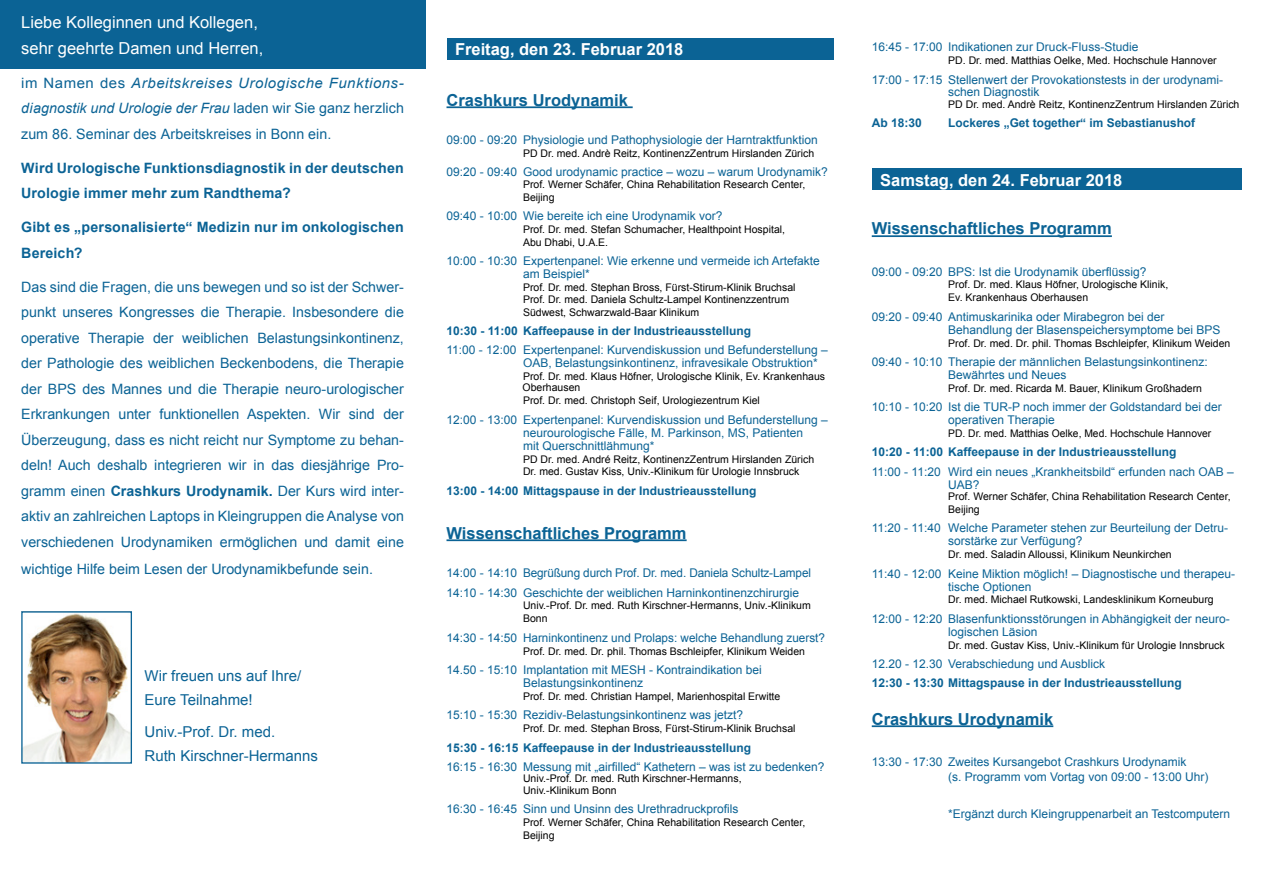
<style>
.page{position:relative;width:1263px;height:893px;background:#fff}
.page>*{position:absolute;margin:0;border:0;box-sizing:border-box;transform-origin:0 0}
.t1{font:700 16.5px "Arial";color:#0b6395}
.t2{font:16.5px/25.5px "Arial";color:#fff}
.t3{font:700 16.5px "Arial";color:#fff}
.t4{font:15px/24px "Arial";color:#0b6395}
.t5{font:14.25px/25.5px "Arial";color:#0b6395;text-align:justify}
.t6{font:14.25px/25.5px "Arial";color:#0b6395;text-align:justify;scale:1.05 1}
.t7{font:700 14.25px/25.5px "Arial";letter-spacing:.01em;color:#0b6395}
.t8{font:12px/12.9px "Arial";color:#0b6395}
.t9{font:700 12px "Arial";color:#0b6395}
.t10{font:10.5px/12.9px "Arial";color:#000}
.s1{font-style:italic}
.s2{font-weight:700}
</style>
<div class="page">
<div style="left:446px;top:39px;width:387px;height:21px;background:#0b6395"></div>
<div style="left:872px;top:169px;width:370px;height:21px;background:#0b6395"></div>
<div style="left:0;top:0;width:425px;height:68px;background:#0b6395"></div>
<hr style="left:446px;top:106px;width:187px;height:2px;background:#0b6395">
<hr style="left:446px;top:539px;width:241px;height:2px;background:#0b6395">
<hr style="left:872px;top:235px;width:240px;height:2px;background:#0b6395">
<hr style="left:872px;top:725px;width:181px;height:2px;background:#0b6395">
<img style="left:23px;top:613px;width:107px;height:149px">
<div style="left:21px;top:611px;width:111px;height:153px;border:1px solid #0b6395"></div>
<h1 class="t2" style="left:21px;top:10px;width:244px">Liebe Kolleginnen und Kollegen, sehr geehrte Damen und Herren,</h1>
<p class="t6" style="left:21px;top:70px;width:366px">im Namen des <span class="s1">Arbeitskreises Urologische Funktions&shy;diagnostik und Urologie der Frau</span> laden wir Sie ganz herzlich zum 86. Seminar des Arbeitskreises in Bonn ein.</p>
<p class="t7" style="left:21px;top:155px;width:384px">Wird Urologische Funktionsdiagnostik in der deutschen<br>Urologie immer mehr zum Randthema?</p>
<p class="t7" style="left:21px;top:215px;width:384px">Gibt es „personalisierte“ Medizin nur im onkologischen<br>Bereich?</p>
<p class="t5" style="left:21px;top:274px;width:384px">Das sind die Fragen, die uns bewegen und so ist der Schwer&shy;punkt unseres Kongresses die Therapie. Insbesondere die operative Therapie der weiblichen Belastungsinkontinenz, der Pathologie des weiblichen Beckenbodens, die Therapie der BPS des Mannes und die Therapie neuro-urologischer Erkrankungen unter funktionellen Aspekten. Wir sind der Überzeugung, dass es nicht reicht nur Symptome zu behan&shy;deln! Auch deshalb integrieren wir in das diesjährige Pro&shy;gramm einen <span class="s2">Crashkurs Urodynamik.</span> Der Kurs wird inter&shy;aktiv an zahlreichen Laptops in Kleingruppen die Analyse von verschiedenen Urodynamiken ermöglichen und damit eine</p>
<p class="t5" style="left:21px;top:556px;width:353px">wichtige Hilfe beim Lesen der Urodynamikbefunde sein.</p>
<p class="t4" style="left:145px;top:664px;width:158px">Wir freuen uns auf Ihre/<br>Eure Teilnahme!</p>
<p class="t4" style="left:145px;top:720px;width:175px">Univ.-Prof. Dr. med.<br>Ruth Kirschner-Hermanns</p>
<h1 class="t3" style="left:455px;top:38px;width:230px">Freitag, den 23. Februar 2018</h1>
<h1 class="t1" style="left:446px;top:89px;width:183px">Crashkurs Urodynamik</h1>
<p class="t8" style="left:446px;top:134px;width:373px">09:00 - 09:20 Physiologie und Pathophysiologie der Harntraktfunktion</p>
<p class="t10" style="left:523px;top:147px;width:293px">PD Dr. med. Andrè Reitz, KontinenzZentrum Hirslanden Zürich</p>
<p class="t8" style="left:446px;top:166px;width:383px">09:20 - 09:40 Good urodynamic practice – wozu – warum Urodynamik?</p>
<p class="t10" style="left:523px;top:178px;width:284px">Prof. Werner Schäfer, China Rehabilitation Research Center,<br>Beijing</p>
<p class="t8" style="left:446px;top:210px;width:277px">09:40 - 10:00 Wie bereite ich eine Urodynamik vor?</p>
<p class="t10" style="left:523px;top:223px;width:264px">Prof. Dr. med. Stefan Schumacher, Healthpoint Hospital,<br>Abu Dhabi, U.A.E.</p>
<p class="t8" style="left:523px;top:255px;width:298px;text-indent:-76px">10:00 - 10:30 Expertenpanel: Wie erkenne und vermeide ich Artefakte am Beispiel*</p>
<p class="t10" style="left:523px;top:282px;width:274px;line-height:11.4px">Prof. Dr. med. Stephan Bross, Fürst-Stirum-Klinik Bruchsal<br>Prof. Dr. med. Daniela Schultz-Lampel Kontinenzzentrum</p>
<p class="t10" style="left:523px;top:305px;width:178px">Südwest, Schwarzwald-Baar Klinikum</p>
<p class="t9" style="left:446px;top:323px;width:306px">10:30 - 11:00 Kaffeepause in der Industrieausstellung</p>
<p class="t8" style="left:523px;top:344px;width:306px;text-indent:-76px">11:00 - 12:00 Expertenpanel: Kurvendiskussion und Befunderstellung –<br>OAB, Belastungsinkontinenz, infravesikale Obstruktion*</p>
<p class="t10" style="left:523px;top:371px;width:304px;line-height:11.4px">Prof. Dr. med. Klaus Höfner, Urologische Klinik, Ev. Krankenhaus<br>Oberhausen</p>
<p class="t10" style="left:523px;top:394px;width:238px">Prof. Dr. med. Christoph Seif, Urologiezentrum Kiel</p>
<p class="t8" style="left:523px;top:413px;width:306px;text-indent:-76px">12:00 - 13:00 Expertenpanel: Kurvendiskussion und Befunderstellung – neurourologische Fälle, M. Parkinson, MS, Patienten<br>mit Querschnittlähmung*</p>
<p class="t10" style="left:523px;top:452px;width:293px">PD Dr. med. André Reitz, KontinenzZentrum Hirslanden Zürich<br>Dr. med. Gustav Kiss, Univ.-Klinikum für Urologie Innsbruck</p>
<p class="t9" style="left:446px;top:483px;width:311px">13:00 - 14:00 Mittagspause in der Industrieausstellung</p>
<h1 class="t1" style="left:446px;top:522px;width:242px">Wissenschaftliches Programm</h1>
<p class="t8" style="left:446px;top:563px;width:366px;line-height:19.4px">14:00 - 14:10 Begrüßung durch Prof. Dr. med. Daniela Schultz-Lampel<br>14:10 - 14:30 Geschichte der weiblichen Harninkontinenzchirurgie</p>
<p class="t10" style="left:523px;top:599px;width:289px">Univ.-Prof. Dr. med. Ruth Kirschner-Hermanns, Univ.-Klinikum<br>Bonn</p>
<p class="t8" style="left:446px;top:631px;width:380px">14:30 - 14:50 Harninkontinenz und Prolaps: welche Behandlung zuerst?</p>
<p class="t10" style="left:523px;top:645px;width:284px">Prof. Dr. med. Dr. phil. Thomas Bschleipfer, Klinikum Weiden</p>
<p class="t8" style="left:523px;top:663px;width:240px;text-indent:-76px">14.50 - 15:10 Implantation mit MESH - Kontraindikation bei<br>Belastungsinkontinenz</p>
<p class="t10" style="left:523px;top:690px;width:259px">Prof. Dr. med. Christian Hampel, Marienhospital Erwitte</p>
<p class="t8" style="left:446px;top:709px;width:298px">15:10 - 15:30 Rezidiv-Belastungsinkontinenz was jetzt?</p>
<p class="t10" style="left:523px;top:722px;width:274px">Prof. Dr. med. Stephan Bross, Fürst-Stirum-Klinik Bruchsal</p>
<p class="t9" style="left:446px;top:739px;width:306px">15:30 - 16:15 Kaffeepause in der Industrieausstellung</p>
<p class="t8" style="left:446px;top:760px;width:379px">16:15 - 16:30 Messung mit „airfilled“ Kathetern – was ist zu bedenken?</p>
<p class="t10" style="left:523px;top:773px;width:220px;line-height:11.4px">Univ.-Prof. Dr. med. Ruth Kirschner-Hermanns,<br>Univ.-Klinikum Bonn</p>
<p class="t8" style="left:446px;top:802px;width:293px">16:30 - 16:45 Sinn und Unsinn des Urethradruckprofils</p>
<p class="t10" style="left:523px;top:816px;width:284px">Prof. Werner Schäfer, China Rehabilitation Research Center,<br>Beijing</p>
<p class="t8" style="left:872px;top:41px;width:268px">16:45 - 17:00 Indikationen zur Druck-Fluss-Studie</p>
<p class="t10" style="left:948px;top:54px;width:270px">PD. Dr. med. Matthias Oelke, Med. Hochschule Hannover</p>
<p class="t8" style="left:948px;top:73px;width:276px;text-indent:-76px">17:00 - 17:15 Stellenwert der Provokationstests in der urodynami&shy;schen Diagnostik</p>
<p class="t10" style="left:948px;top:98px;width:293px">PD Dr. med. Andrè Reitz, KontinenzZentrum Hirslanden Zürich</p>
<p class="t9" style="left:872px;top:115px;width:52px">Ab 18:30</p>
<p class="t9" style="left:948px;top:115px;width:248px">Lockeres „Get together“ im Sebastianushof</p>
<h1 class="t3" style="left:880px;top:169px;width:244px">Samstag, den 24. Februar 2018</h1>
<h1 class="t1" style="left:872px;top:218px;width:242px">Wissenschaftliches Programm</h1>
<p class="t8" style="left:872px;top:265px;width:276px">09:00 - 09:20 BPS: Ist die Urodynamik überflüssig?</p>
<p class="t10" style="left:948px;top:278px;width:221px">Prof. Dr. med. Klaus Höfner, Urologische Klinik,<br>Ev. Krankenhaus Oberhausen</p>
<p class="t8" style="left:948px;top:310px;width:274px;text-indent:-77px">09:20 - 09:40 Antimuskarinika oder Mirabegron bei der<br>Behandlung der Blasenspeichersymptome bei BPS</p>
<p class="t10" style="left:948px;top:337px;width:284px">Prof. Dr. med. Dr. phil. Thomas Bschleipfer, Klinikum Weiden</p>
<p class="t8" style="left:948px;top:355px;width:261px;text-indent:-76px">09:40 - 10:10 Therapie der männlichen Belastungsinkontinenz:<br>Bewährtes und Neues</p>
<p class="t10" style="left:948px;top:382px;width:255px">Prof. Dr. med. Ricarda M. Bauer, Klinikum Großhadern</p>
<p class="t8" style="left:948px;top:401px;width:275px;text-indent:-76px">10:10 - 10:20 Ist die TUR-P noch immer der Goldstandard bei der operativen Therapie</p>
<p class="t10" style="left:948px;top:427px;width:265px">PD. Dr. med. Matthias Oelke, Med. Hochschule Hannover</p>
<p class="t9" style="left:872px;top:444px;width:306px">10:20 - 11:00 Kaffeepause in der Industrieausstellung</p>
<p class="t8" style="left:948px;top:465px;width:287px;text-indent:-76px">11:00 - 11:20 Wird ein neues „Krankheitsbild“ erfunden nach OAB –<br>UAB?</p>
<p class="t10" style="left:948px;top:490px;width:284px">Prof. Werner Schäfer, China Rehabilitation Research Center,<br>Beijing</p>
<p class="t8" style="left:948px;top:522px;width:281px;text-indent:-76px">11:20 - 11:40 Welche Parameter stehen zur Beurteilung der Detru&shy;sorstärke zur Verfügung?</p>
<p class="t10" style="left:948px;top:548px;width:225px">Dr. med. Saladin Alloussi, Klinikum Neunkirchen</p>
<p class="t8" style="left:948px;top:567px;width:288px;text-indent:-76px">11:40 - 12:00 Keine Miktion möglich! – Diagnostische und therapeu&shy;tische Optionen</p>
<p class="t10" style="left:948px;top:593px;width:267px">Dr. med. Michael Rutkowski, Landesklinikum Korneuburg</p>
<p class="t8" style="left:948px;top:612px;width:283px;text-indent:-76px">12:00 - 12:20 Blasenfunktionsstörungen in Abhängigkeit der neuro&shy;logischen Läsion</p>
<p class="t10" style="left:948px;top:639px;width:278px">Dr. med. Gustav Kiss, Univ.-Klinikum für Urologie Innsbruck</p>
<p class="t8" style="left:872px;top:657px;width:235px">12.20 - 12.30 Verabschiedung und Ausblick</p>
<p class="t9" style="left:872px;top:675px;width:311px">12:30 - 13:30 Mittagspause in der Industrieausstellung</p>
<h1 class="t1" style="left:872px;top:708px;width:183px">Crashkurs Urodynamik</h1>
<p class="t8" style="left:948px;top:754px;width:262px;line-height:15.5px;text-indent:-76px">13:30 - 17:30 Zweites Kursangebot Crashkurs Urodynamik<br>(s. Programm vom Vortag von 09:00 - 13:00 Uhr)</p>
<p class="t8" style="left:948px;top:807px;width:283px">*Ergänzt durch Kleingruppenarbeit an Testcomputern</p>
</div>
